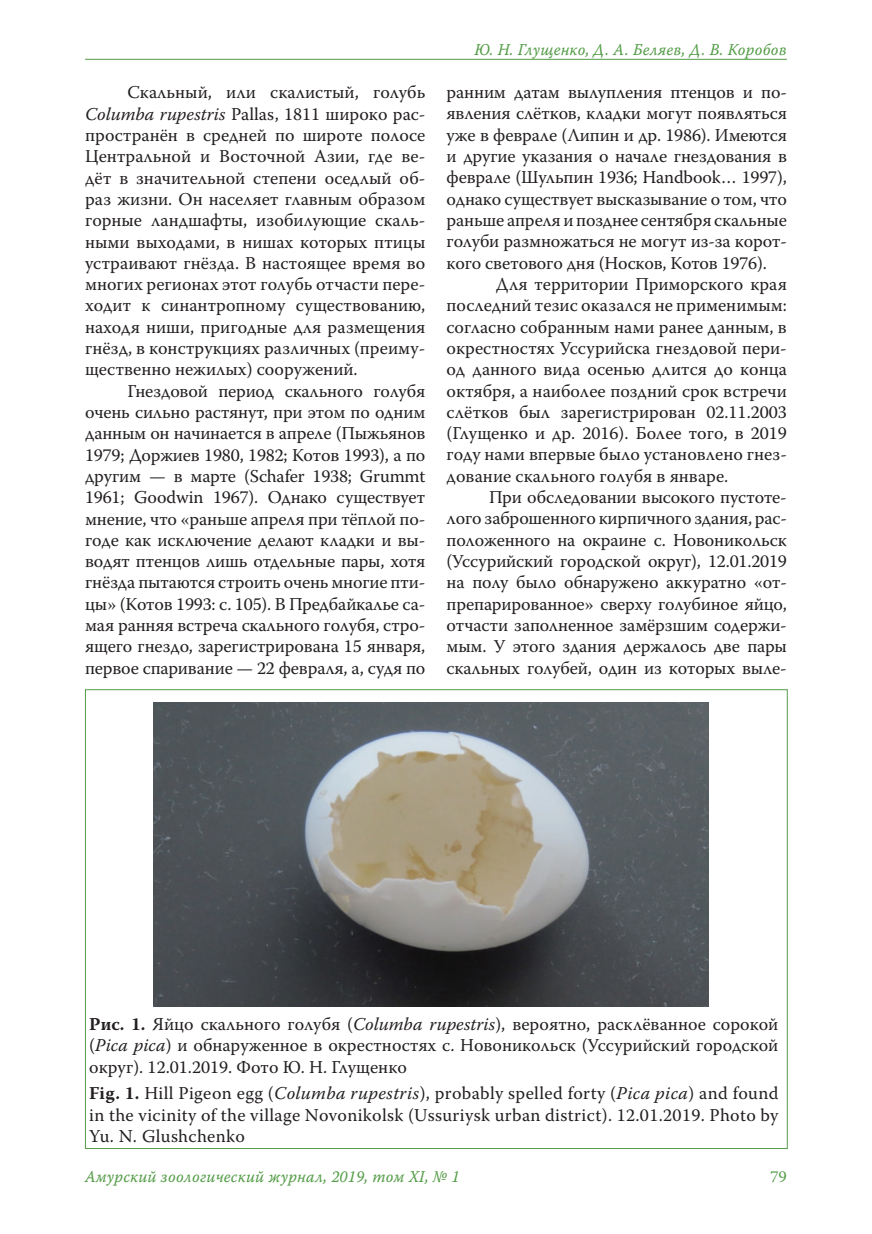
<style>
.page{position:relative;width:872px;height:1234px;background:#fff}
.page>*{position:absolute;margin:0;border:0;box-sizing:border-box;transform-origin:0 0}
.t1{font:18px/21.3px "Warnock Pro";color:#231f20;text-align:justify}
.t2{font:16.5px "Warnock Pro It Capt";letter-spacing:.01em;color:#559d49;scale:.95 1}
.t3{font:16.5px "Warnock Pro";color:#559d49}
.s1{font-style:italic}
.s2{font-weight:700}
</style>
<div class="page">
<hr style="left:85px;top:59px;width:702px;height:1px;background:#559d49">
<img style="left:153px;top:702px;width:556px;height:304px">
<p class="t1" style="left:85px;top:81px;width:342px;text-indent:43px">Скальный, или скалистый, голубь <span class="s1">Columba rupestris</span> Pallas, 1811 широко рас&shy;пространён в средней по широте полосе Центральной и Восточной Азии, где ве&shy;дёт в значительной степени оседлый об&shy;раз жизни. Он населяет главным образом горные ландшафты, изобилующие скаль&shy;ными выходами, в нишах которых птицы устраивают гнёзда. В настоящее время во многих регионах этот голубь отчасти пере&shy;ходит к синантропному существованию, находя ниши, пригодные для размещения гнёзд, в конструкциях различных (преиму&shy;щественно нежилых) сооружений.</p>
<p class="t1" style="left:85px;top:380px;width:342px;text-indent:43px">Гнездовой период скального голубя очень сильно растянут, при этом по одним данным он начинается в апреле (Пыжьянов 1979; Доржиев 1980, 1982; Котов 1993), а по другим — в марте (Schafer 1938; Grummt 1961; Goodwin 1967). Однако существует мнение, что «раньше апреля при тёплой по&shy;годе как исключение делают кладки и вы&shy;водят птенцов лишь отдельные пары, хотя гнёзда пытаются строить очень многие пти&shy;цы» (Котов 1993: с. 105). В Предбайкалье са&shy;мая ранняя встреча скального голубя, стро&shy;ящего гнездо, зарегистрирована 15 января, первое спаривание — 22 февраля, а, судя по</p>
<p class="t2" style="left:474px;top:39px;width:330px">Ю. Н. Глущенко, Д. А. Беляев, Д. В. Коробов</p>
<p class="t1" style="left:446px;top:81px;width:342px">ранним датам вылупления птенцов и по&shy;явления слётков, кладки могут появляться уже в феврале (Липин и др. 1986). Имеются и другие указания о начале гнездования в феврале (Шульпин 1936; Handbook… 1997), однако существует высказывание о том, что раньше апреля и позднее сентября скальные голуби размножаться не могут из-за корот&shy;кого светового дня (Носков, Котов 1976).</p>
<p class="t1" style="left:446px;top:273px;width:342px;text-indent:49px">Для территории Приморского края последний тезис оказался не применимым: согласно собранным нами ранее данным, в окрестностях Уссурийска гнездовой пери&shy;од данного вида осенью длится до конца октября, а наиболее поздний срок встречи слётков был зарегистрирован 02.11.2003 (Глущенко и др. 2016). Более того, в 2019 году нами впервые было установлено гнез&shy;дование скального голубя в январе.</p>
<p class="t1" style="left:446px;top:486px;width:342px;text-indent:43px">При обследовании высокого пустоте&shy;лого заброшенного кирпичного здания, рас&shy;положенного на окраине с. Новоникольск (Уссурийский городской округ), 12.01.2019 на полу было обнаружено аккуратно «от&shy;препарированное» сверху голубиное яйцо, отчасти заполненное замёрзшим содержи&shy;мым. У этого здания держалось две пары скальных голубей, один из которых выле-</p>
<p class="t1" style="left:89px;top:1012px;width:690px"><span class="s2">Рис. 1.</span> Яйцо скального голубя (<span class="s1">Columba rupestris</span>), вероятно, расклёванное сорокой (<span class="s1">Pica pica</span>) и обнаруженное в окрестностях c. Новоникольск (Уссурийский городской округ). 12.01.2019. Фото Ю. Н. Глущенко</p>
<p class="t1" style="left:89px;top:1081px;width:690px"><span class="s2">Fig. 1.</span> Hill Pigeon egg (<span class="s1">Columba rupestris</span>), probably spelled forty (<span class="s1">Pica pica</span>) and found in the vicinity of the village Novonikolsk (Ussuriysk urban district). 12.01.2019. Photo by Yu. N. Glushchenko</p>
<p class="t2" style="left:85px;top:1166px;width:396px">Амурский зоологический журнал, 2019, том XI, № 1</p>
<p class="t3" style="left:770px;top:1166px;width:18px">79</p>
</div>
